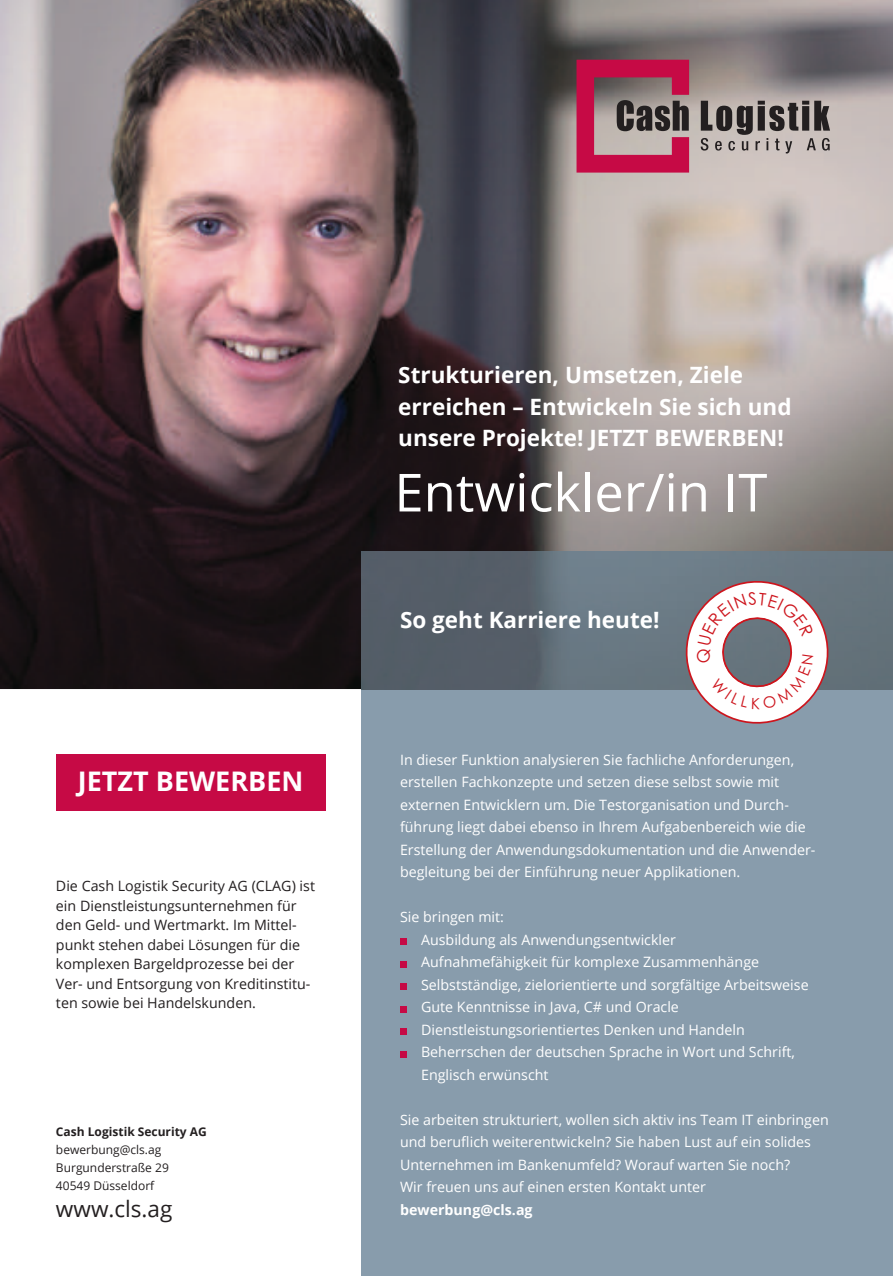
<style>
.page{position:relative;width:893px;height:1276px;background:#fff}
.page>*{position:absolute;margin:0;border:0;box-sizing:border-box;transform-origin:0 0}
.t1{font:52.5px "Open Sans";color:#fff}
.t2{font:700 27px "Open Sans";color:#fff}
.t3{font:700 22.5px/31.5px "Open Sans";color:#fff}
.t4{font:22.5px "Open Sans";color:#231f20}
.t5{font:14.25px/22.5px "Open Sans";color:#fff}
.t6{font:14.25px/19.5px "Open Sans";color:#231f20}
.t7{font:700 14.25px "Open Sans";color:#fff}
.t8{font:12px/18px "Open Sans";color:#231f20}
.t9{font:700 12px "Open Sans";color:#231f20}
</style>
<div class="page">
<img style="left:0;top:0;width:893px;height:689px">
<div style="left:362px;top:689px;width:531px;height:587px;background:#889cac"></div>
<img style="left:362px;top:551px;width:531px;height:138px">
<div style="left:400px;top:938px;width:6px;height:7px;background:#c60a45"></div>
<svg style="left:400px;top:961px;width:6px;height:6px"></svg>
<div style="left:400px;top:983px;width:6px;height:7px;background:#c60a45"></div>
<svg style="left:400px;top:1006px;width:6px;height:6px"></svg>
<div style="left:400px;top:1028px;width:6px;height:7px;background:#c60a45"></div>
<svg style="left:400px;top:1051px;width:6px;height:6px"></svg>
<div style="left:56px;top:754px;width:269px;height:56px;background:#c60a45"></div>
<svg style="left:576px;top:60px;width:113px;height:113px;background:#a64b64"></svg>
<svg style="left:701px;top:101px;width:129px;height:52px;background:#89827f"></svg>
<svg style="left:678px;top:573px;width:158px;height:151px"></svg>
<h2 class="t2" style="left:78px;top:761px;width:227px">JETZT BEWERBEN</h2>
<p class="t6" style="left:56px;top:876px;width:261px">Die Cash Logistik Security AG (CLAG) ist ein Dienstleistungsunternehmen für den Geld- und Wertmarkt. Im Mittel&shy;punkt stehen dabei Lösungen für die komplexen Bargeldprozesse bei der Ver- und Entsorgung von Kreditinstitu&shy;ten sowie bei Handelskunden.</p>
<p class="t9" style="left:56px;top:1123px;width:152px">Cash Logistik Security AG</p>
<p class="t8" style="left:56px;top:1140px;width:114px">bewerbung@cls.ag<br>Burgunderstraße 29<br>40549 Düsseldorf</p>
<h3 class="t4" style="left:56px;top:1192px;width:118px">www.cls.ag</h3>
<h3 class="t3" style="left:398px;top:358px;width:395px">Strukturieren, Umsetzen, Ziele erreichen – Entwickeln Sie sich und unsere Projekte! JETZT BEWERBEN!</h3>
<h1 class="t1" style="left:394px;top:455px;width:374px">Entwickler/in IT</h1>
<h3 class="t3" style="left:400px;top:603px;width:261px">So geht Karriere heute!</h3>
<p class="t5" style="left:400px;top:748px;width:417px">In dieser Funktion analysieren Sie fachliche Anforderungen, erstellen Fachkonzepte und setzen diese selbst sowie mit externen Entwicklern um. Die Testorganisation und Durch&shy;führung liegt dabei ebenso in Ihrem Aufgabenbereich wie die Erstellung der Anwendungsdokumentation und die Anwender&shy;begleitung bei der Einführung neuer Applikationen.</p>
<p class="t5" style="left:421px;top:905px;width:389px;text-indent:-21px">Sie bringen mit:<br>Ausbildung als Anwendungsentwickler<br>Aufnahmefähigkeit für komplexe Zusammenhänge Selbstständige, zielorientierte und sorgfältige Arbeitsweise Gute Kenntnisse in Java, C# und Oracle Dienstleistungsorientiertes Denken und Handeln Beherrschen der deutschen Sprache in Wort und Schrift, Englisch erwünscht</p>
<p class="t5" style="left:400px;top:1108px;width:430px">Sie arbeiten strukturiert, wollen sich aktiv ins Team IT einbringen und beruflich weiterentwickeln? Sie haben Lust auf ein solides Unternehmen im Bankenumfeld? Worauf warten Sie noch?<br>Wir freuen uns auf einen ersten Kontakt unter</p>
<p class="t7" style="left:400px;top:1199px;width:134px">bewerbung@cls.ag</p>
</div>
